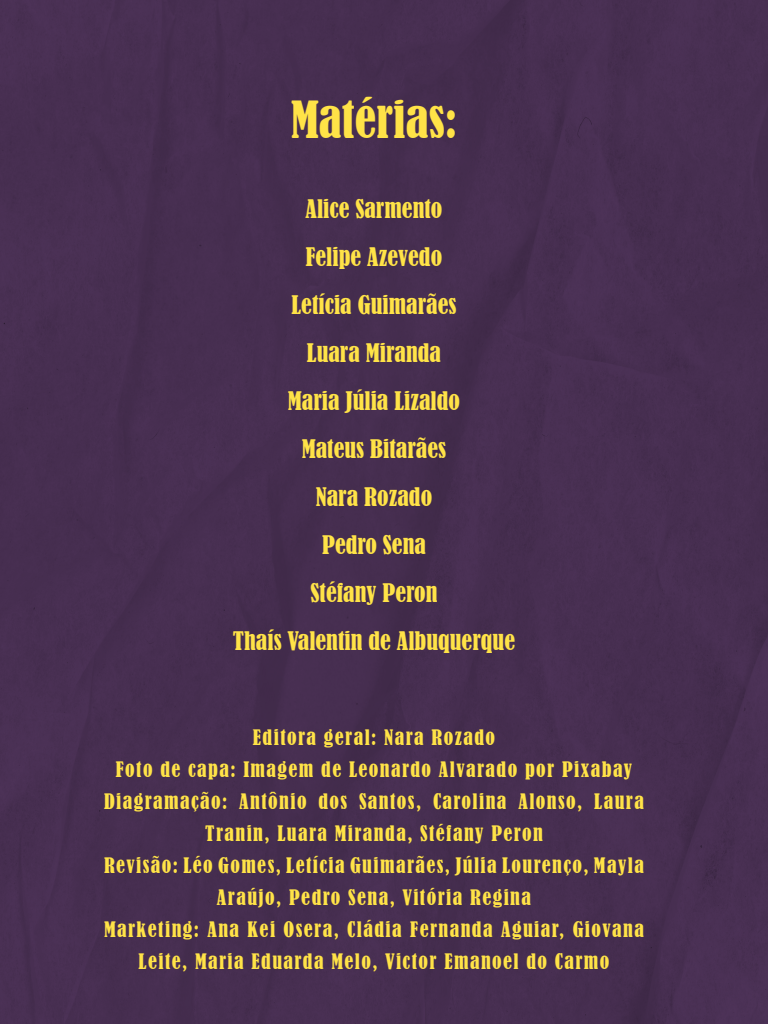
<style>
.page{position:relative;width:768px;height:1024px;background:#472e51}
.page>*{position:absolute;margin:0;border:0;box-sizing:border-box;transform-origin:0 0}
.t1{font:condensed 48px "Bernard";color:#ffe347}
.Nome_autor{font:condensed 24px "Bernard";color:#ffe347}
.t2{font:condensed 20px/32px "Bernard";letter-spacing:.07em;color:#ffe347;text-align:center}
</style>
<div class="page">
<p class="t1" style="left:291px;top:92px;width:168px">Matérias:</p>
<p class="Nome_autor" style="left:306px;top:195px;width:138px">Alice Sarmento</p>
<p class="Nome_autor" style="left:306px;top:243px;width:138px">Felipe Azevedo</p>
<p class="Nome_autor" style="left:292px;top:291px;width:166px">Letícia Guimarães</p>
<p class="Nome_autor" style="left:307px;top:339px;width:136px">Luara Miranda</p>
<p class="Nome_autor" style="left:288px;top:387px;width:174px">Maria Júlia Lizaldo</p>
<p class="Nome_autor" style="left:302px;top:435px;width:146px">Mateus Bitarães</p>
<p class="Nome_autor" style="left:316px;top:483px;width:118px">Nara Rozado</p>
<p class="Nome_autor" style="left:322px;top:531px;width:105px">Pedro Sena</p>
<p class="Nome_autor" style="left:311px;top:579px;width:128px">Stéfany Peron</p>
<p class="Nome_autor" style="left:233px;top:627px;width:284px">Thaís Valentin de Albuquerque</p>
<p class="t2" style="left:253px;top:722px;width:244px">Editora geral: Nara Rozado</p>
<p class="t2" style="left:116px;top:754px;width:518px">Foto de capa: Imagem de Leonardo Alvarado por Pixabay</p>
<p class="t2" style="left:104px;top:786px;width:541px">Diagramação: Antônio dos Santos, Carolina Alonso, Laura<br>Tranin, Luara Miranda, Stéfany Peron</p>
<p class="t2" style="left:104px;top:850px;width:541px">Revisão: Léo Gomes, Letícia Guimarães, Júlia Lourenço, Mayla<br>Araújo, Pedro Sena, Vitória Regina</p>
<p class="t2" style="left:104px;top:914px;width:541px">Marketing: Ana Kei Osera, Cládia Fernanda Aguiar, Giovana<br>Leite, Maria Eduarda Melo, Victor Emanoel do Carmo</p>
</div>
